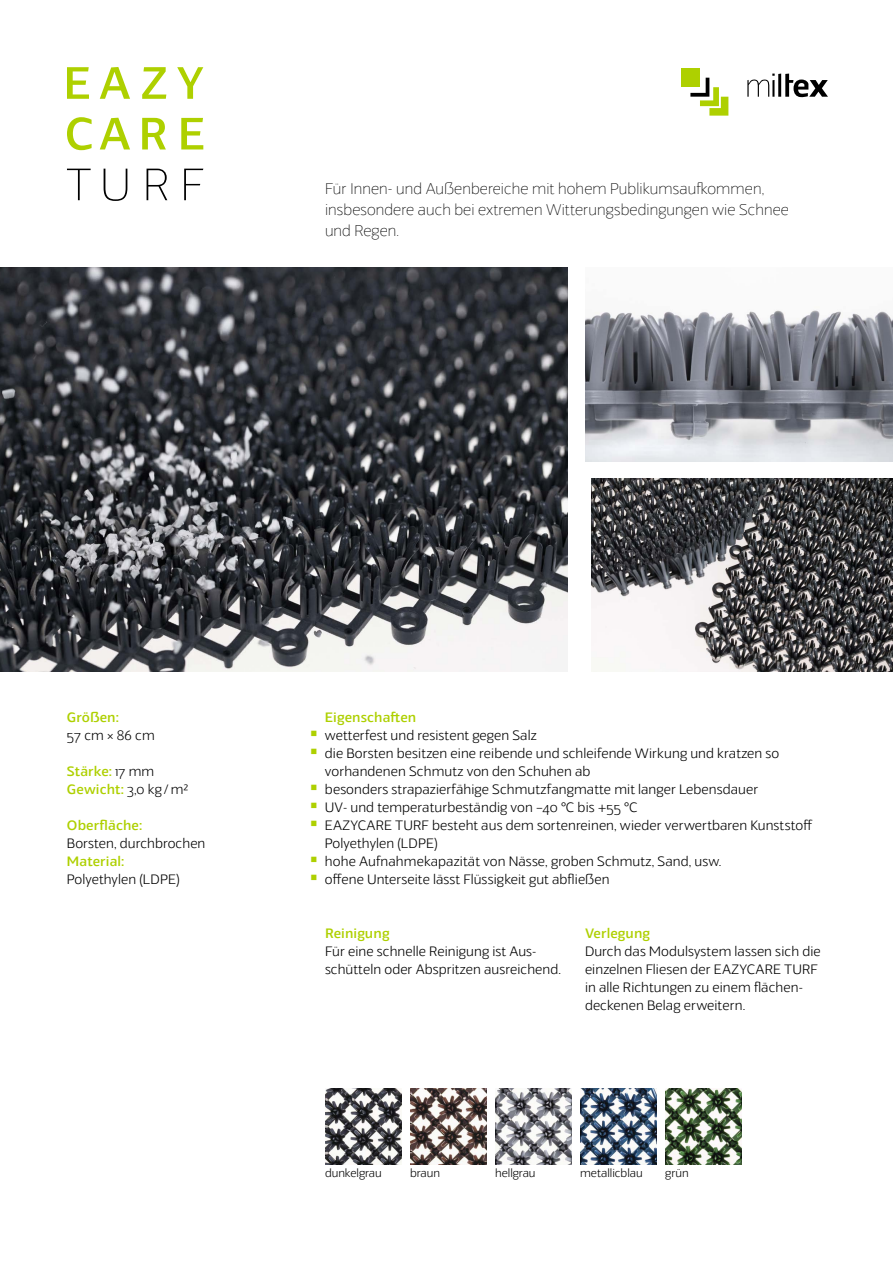
<style>
.page{position:relative;width:893px;height:1263px;background:#fff}
.page>*{position:absolute;margin:0;border:0;box-sizing:border-box;transform-origin:0 0}
.t1{font:100 15px/21px "Veotec";letter-spacing:.01em;color:#000}
.t2{font:300 13.2px/18px "Veotec";letter-spacing:.01em;color:#000}
.t3{font:500 13.2px/18px "Veotec";letter-spacing:.01em;color:#aed000}
.t4{font:300 11.25px "Veotec";color:#000}
.s1{font-weight:300;color:#000}
</style>
<div class="page">
<img style="left:495px;top:1088px;width:77px;height:76px">
<img style="left:410px;top:1088px;width:77px;height:76px">
<img style="left:325px;top:1088px;width:77px;height:76px">
<img style="left:591px;top:478px;width:302px;height:194px">
<img style="left:585px;top:310px;width:308px;height:151px">
<img style="left:0;top:268px;width:568px;height:404px">
<div style="left:681px;top:68px;width:19px;height:19px;background:#aed000"></div>
<svg style="left:690px;top:78px;width:38px;height:38px"></svg>
<svg style="left:747px;top:74px;width:28px;height:23px"></svg>
<hr style="left:778px;top:74px;width:3px;height:23px;background:#000">
<svg style="left:785px;top:74px;width:43px;height:23px"></svg>
<svg style="left:67px;top:169px;width:24px;height:31px"></svg>
<svg style="left:104px;top:169px;width:23px;height:32px"></svg>
<svg style="left:147px;top:169px;width:20px;height:31px"></svg>
<svg style="left:184px;top:169px;width:19px;height:31px"></svg>
<svg style="left:67px;top:67px;width:22px;height:32px"></svg>
<svg style="left:100px;top:67px;width:30px;height:32px"></svg>
<svg style="left:142px;top:67px;width:24px;height:32px"></svg>
<svg style="left:177px;top:67px;width:26px;height:32px"></svg>
<svg style="left:67px;top:117px;width:25px;height:33px"></svg>
<svg style="left:100px;top:118px;width:30px;height:31px"></svg>
<svg style="left:142px;top:118px;width:24px;height:31px"></svg>
<svg style="left:181px;top:118px;width:22px;height:31px"></svg>
<img style="left:580px;top:1088px;width:77px;height:76px">
<img style="left:665px;top:1088px;width:77px;height:76px">
<p class="t1" style="left:325px;top:179px;width:465px">Für Innen- und Außenbereiche mit hohem Publikumsaufkommen, insbesondere auch bei extremen Witterungsbedingungen wie Schnee und Regen.</p>
<p class="t3" style="left:67px;top:709px;width:54px">Größen:</p>
<p class="t2" style="left:67px;top:727px;width:89px">57 cm × 86 cm</p>
<p class="t3" style="left:67px;top:763px;width:123px">Stärke: <span class="s1">17 mm<br></span>Gewicht: <span class="s1">3,0 kg /m²</span></p>
<p class="t3" style="left:67px;top:817px;width:77px">Oberfläche:</p>
<p class="t2" style="left:67px;top:835px;width:140px">Borsten, durchbrochen</p>
<p class="t3" style="left:67px;top:853px;width:59px">Material:</p>
<p class="t2" style="left:67px;top:871px;width:114px">Polyethylen (LDPE)</p>
<p class="t3" style="left:325px;top:709px;width:93px">Eigenschaften</p>
<p class="t2" style="left:325px;top:727px;width:489px">wetterfest und resistent gegen Salz<br>die Borsten besitzen eine reibende und schleifende Wirkung und kratzen so vorhandenen Schmutz von den Schuhen ab<br>besonders strapazierfähige Schmutzfangmatte mit langer Lebensdauer<br>UV- und temperaturbeständig von –40 °C bis +55 °C<br>EAZYCARE TURF besteht aus dem sortenreinen, wieder verwertbaren Kunststoff Polyethylen (LDPE)<br>hohe Aufnahmekapazität von Nässe, groben Schmutz, Sand, usw.<br>offene Unterseite lässt Flüssigkeit gut abfließen</p>
<p class="t3" style="left:325px;top:925px;width:66px">Reinigung</p>
<p class="t2" style="left:325px;top:943px;width:238px">Für eine schnelle Reinigung ist Aus&shy;schütteln oder Abspritzen ausreichend.</p>
<p class="t3" style="left:585px;top:925px;width:67px">Verlegung</p>
<p class="t2" style="left:585px;top:943px;width:237px">Durch das Modulsystem lassen sich die einzelnen Fliesen der EAZYCARE TURF in alle Richtungen zu einem flächen&shy;deckenen Belag erweitern.</p>
<p class="t4" style="left:325px;top:1166px;width:58px">dunkelgrau</p>
<p class="t4" style="left:410px;top:1166px;width:31px">braun</p>
<p class="t4" style="left:495px;top:1166px;width:42px">hellgrau</p>
<p class="t4" style="left:580px;top:1166px;width:64px">metallicblau</p>
<p class="t4" style="left:665px;top:1166px;width:25px">grün</p>
</div>
